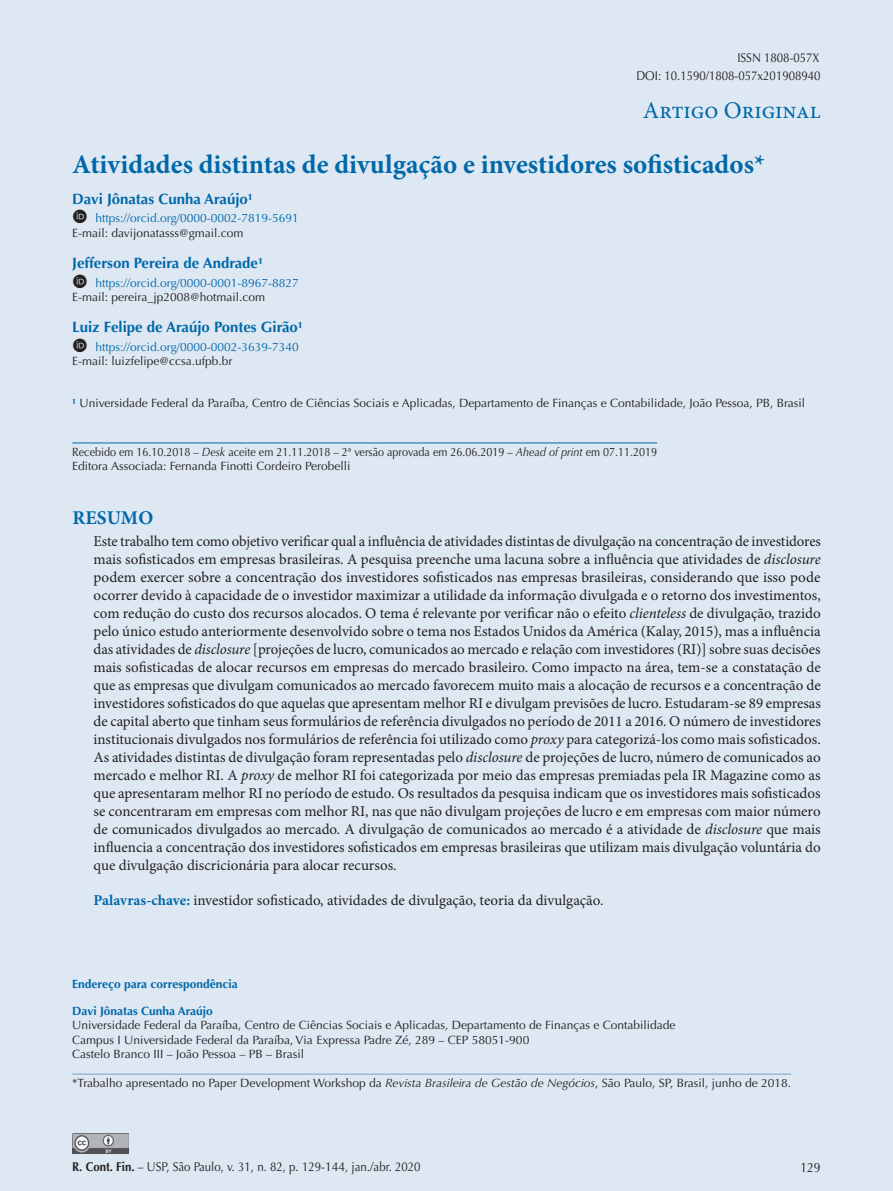
<style>
.page{position:relative;width:893px;height:1191px;background:#dee8f3}
.page>*{position:absolute;margin:0;border:0;box-sizing:border-box;transform-origin:0 0}
.TITULO{font:700 27px "Minion Pro";color:#0068a9}
.t1{font:24px "Minion Pro";color:#0068a9}
.ABSTRACT1{font:700 19.5px "Minion Pro";letter-spacing:.005em;color:#0068a9}
.ABSTRACT2{font:15px/18px "Minion Pro";color:#231f20;text-align:justify}
.AUTORES{font:700 15px "Optima LT Std";color:#0068a9}
.KEY_WORDS{font:15px "Minion Pro";color:#231f20}
.t2{font:13.5px "Optima LT Std";color:#231f20;scale:.9 1}
.RODAPE{font:12.75px "Optima LT Std";color:#231f20;scale:.9 1}
.DOI{font:12.75px "Optima LT Std";color:#231f20;scale:.9 1}
.NOTA_CORRESP{font:12px "Optima LT Std";color:#231f20}
.NOTAS{font:12px "Optima LT Std";color:#231f20}
.AFILIACÃO_1{font:12px "Optima LT Std";color:#231f20}
.NOTA{font:12px "Optima LT Std";color:#231f20}
.NOTAS-2{font:12px "Optima LT Std";color:#0068a9}
.RECEPCÃO{font:12px "Optima LT Std";color:#231f20;scale:.9 1}
.ENDERECO{font:700 12px "Optima LT Std";color:#0068a9}
.NOME_CORRESP{font:700 12px "Optima LT Std";color:#0068a9}
.s1{font-weight:700;color:#0068a9}
.s2{font-style:italic}
.s3{font-weight:700}
.s4{font-style:inherit}
</style>
<div class="page">
<img style="left:72px;top:1133px;width:56px;height:20px">
<hr style="left:72px;top:1073px;width:719px;height:1px;background:#73a1ce">
<hr style="left:72px;top:442px;width:585px;height:1px;background:#0068a9">
<p class="DOI" style="left:737px;top:50px;width:93px">ISSN 1808-057X</p>
<p class="DOI" style="left:636px;top:68px;width:206px">DOI: 10.1590/1808-057x201908940</p>
<p class="t1" style="left:643px;top:94px;width:179px">Artigo Original</p>
<p class="TITULO" style="left:72px;top:145px;width:694px">Atividades distintas de divulgação e investidores sofisticados*</p>
<p class="AUTORES" style="left:72px;top:190px;width:182px">Davi Jônatas Cunha Araújo¹</p>
<p class="NOTAS-2" style="left:96px;top:211px;width:205px">https://orcid.org/0000-0002-7819-5691</p>
<p class="NOTAS" style="left:72px;top:226px;width:173px">E-mail: davijonatasss@gmail.com</p>
<p class="AUTORES" style="left:72px;top:254px;width:192px">Jefferson Pereira de Andrade¹</p>
<p class="NOTAS-2" style="left:96px;top:275px;width:205px">https://orcid.org/0000-0001-8967-8827</p>
<p class="NOTAS" style="left:72px;top:290px;width:194px">E-mail: pereira_jp2008@hotmail.com</p>
<p class="AUTORES" style="left:72px;top:318px;width:232px">Luiz Felipe de Araújo Pontes Girão¹</p>
<p class="NOTAS-2" style="left:96px;top:339px;width:205px">https://orcid.org/0000-0002-3639-7340</p>
<p class="NOTAS" style="left:72px;top:354px;width:162px">E-mail: luizfelipe@ccsa.ufpb.br</p>
<p class="AFILIACÃO_1" style="left:72px;top:396px;width:734px"><span class="s1">¹</span> Universidade Federal da Paraíba, Centro de Ciências Sociais e Aplicadas, Departamento de Finanças e Contabilidade, João Pessoa, PB, Brasil</p>
<p class="RECEPCÃO" style="left:72px;top:445px;width:651px">Recebido em 16.10.2018 – <span class="s2">Desk</span> aceite em 21.11.2018 – 2ª versão aprovada em 26.06.2019 – <span class="s2">Ahead of print</span> em 07.11.2019</p>
<p class="NOTAS" style="left:72px;top:459px;width:280px">Editora Associada: Fernanda Finotti Cordeiro Perobelli</p>
<p class="ABSTRACT1" style="left:72px;top:504px;width:82px">RESUMO</p>
<p class="ABSTRACT2" style="left:94px;top:532px;width:729px">Este trabalho tem como objetivo verificar qual a influência de atividades distintas de divulgação na concentração de investidores mais sofisticados em empresas brasileiras. A pesquisa preenche uma lacuna sobre a influência que atividades de <span class="s2">disclosure </span>podem exercer sobre a concentração dos investidores sofisticados nas empresas brasileiras, considerando que isso pode ocorrer devido à capacidade de o investidor maximizar a utilidade da informação divulgada e o retorno dos investimentos, com redução do custo dos recursos alocados. O tema é relevante por verificar não o efeito <span class="s2">clienteless</span> de divulgação, trazido pelo único estudo anteriormente desenvolvido sobre o tema nos Estados Unidos da América (Kalay, 2015), mas a influência das atividades de <span class="s2">disclosure</span> [projeções de lucro, comunicados ao mercado e relação com investidores (RI)] sobre suas decisões mais sofisticadas de alocar recursos em empresas do mercado brasileiro. Como impacto na área, tem-se a constatação de que as empresas que divulgam comunicados ao mercado favorecem muito mais a alocação de recursos e a concentração de investidores sofisticados do que aquelas que apresentam melhor RI e divulgam previsões de lucro. Estudaram-se 89 empresas de capital aberto que tinham seus formulários de referência divulgados no período de 2011 a 2016. O número de investidores institucionais divulgados nos formulários de referência foi utilizado como <span class="s2">proxy</span> para categorizá-los como mais sofisticados.<br>As atividades distintas de divulgação foram representadas pelo <span class="s2">disclosure</span> de projeções de lucro, número de comunicados ao mercado e melhor RI. A <span class="s2">proxy</span> de melhor RI foi categorizada por meio das empresas premiadas pela IR Magazine como as que apresentaram melhor RI no período de estudo<span class="s2">.</span> Os resultados da pesquisa indicam que os investidores mais sofisticados se concentraram em empresas com melhor RI, nas que não divulgam projeções de lucro e em empresas com maior número de comunicados divulgados ao mercado. A divulgação de comunicados ao mercado é a atividade de <span class="s2">disclosure</span> que mais influencia a concentração dos investidores sofisticados em empresas brasileiras que utilizam mais divulgação voluntária do que divulgação discricionária para alocar recursos.</p>
<p class="KEY_WORDS" style="left:94px;top:890px;width:511px"><span class="s1">Palavras-chave:</span> investidor sofisticado, atividades de divulgação, teoria da divulgação.</p>
<p class="ENDERECO" style="left:72px;top:976px;width:167px">Endereço para correspondência</p>
<p class="NOME_CORRESP" style="left:72px;top:1004px;width:142px">Davi Jônatas Cunha Araújo</p>
<p class="NOTA_CORRESP" style="left:72px;top:1018px;width:605px">Universidade Federal da Paraíba, Centro de Ciências Sociais e Aplicadas, Departamento de Finanças e Contabilidade</p>
<p class="NOTA_CORRESP" style="left:72px;top:1032px;width:459px">Campus I Universidade Federal da Paraíba, Via Expressa Padre Zé, 289 – CEP 58051-900</p>
<p class="NOTA_CORRESP" style="left:72px;top:1047px;width:233px">Castelo Branco III – João Pessoa – PB – Brasil</p>
<p class="NOTA" style="left:72px;top:1076px;width:720px">*Trabalho apresentado no Paper Development Workshop da <span class="s2">Revista Brasileira de Gestão de Negócios</span>, São Paulo, SP, Brasil, junho de 2018.</p>
<p class="RODAPE" style="left:72px;top:1159px;width:389px"><span class="s3">R. Cont. Fin.</span> – USP, São Paulo, v. 31, n. 82, p. 129-<span class="s4">144</span>, jan<span class="s4">./</span>abr. 2020</p>
<p class="t2" style="left:800px;top:1160px;width:24px">129</p>
</div>
